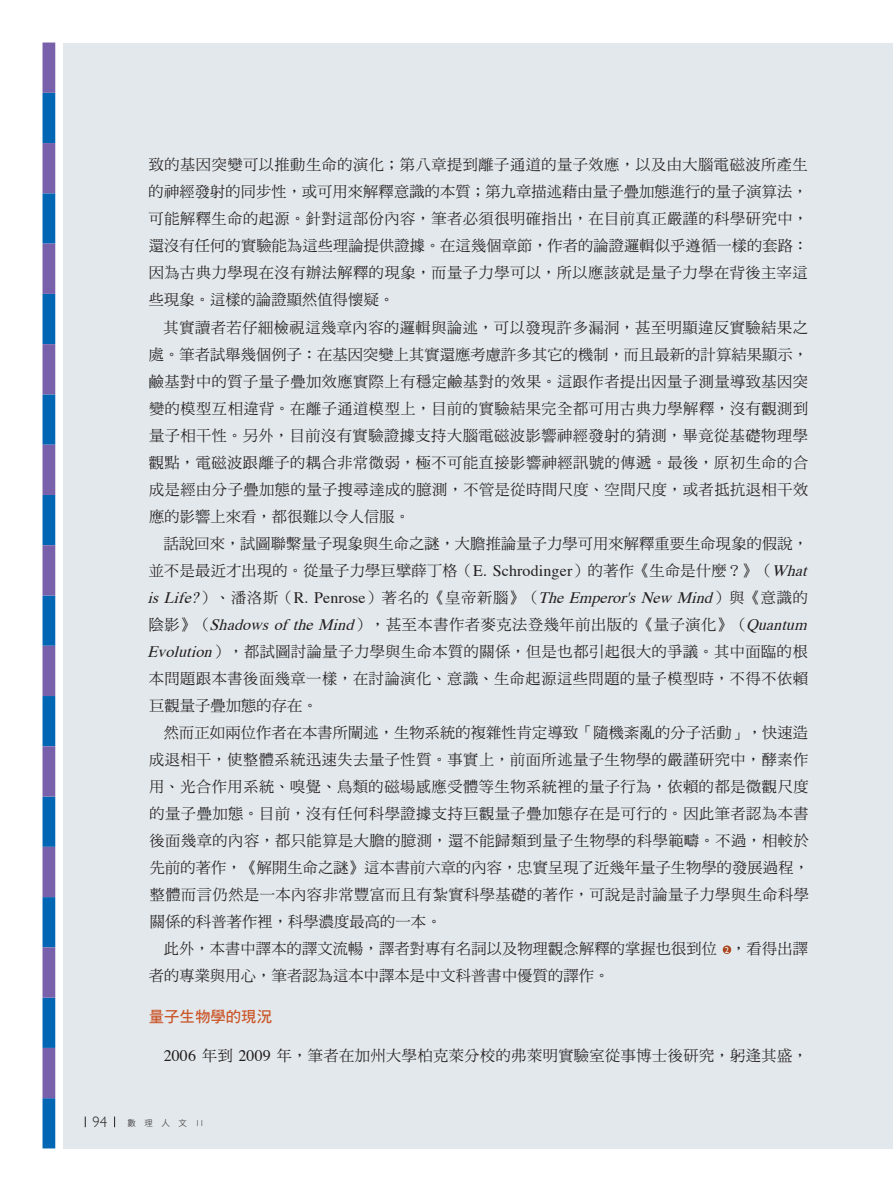
<style>
.page{position:relative;width:893px;height:1191px;background:#fff}
.page>*{position:absolute;margin:0;border:0;box-sizing:border-box;transform-origin:0 0}
.t1{font:italic 15.9px "Times";color:#231f20}
.t2{font:15.45px "DF Hei Std W7";color:#cb572b}
.t3{font:15.15px "DF Ming Std W5";letter-spacing:.035em;color:#231f20}
.t4{font:15.15px "DF Ming Std W5";letter-spacing:.01em;color:#231f20}
.t5{font:15.15px "DF Ming Std W5";letter-spacing:.015em;color:#231f20}
.t6{font:300 14.85px "Gill Sans";color:#231f20}
.t7{font:8.55px "DF Hei Std W3";color:#231f20}
.s1{font-family:"Times";font-size:15.9px}
.s2{font-family:"Times";font-style:italic;font-size:15.9px}
.s3{font-family:"DF Ming Std W5";font-style:normal;font-size:15.15px}
.s4{font-style:normal}
.s5{font-family:"Gill Sans";font-size:8.55px;color:#fff}
.s6{font-family:"Gill Sans";font-weight:300}
</style>
<div class="page">
<div style="left:64px;top:43px;width:829px;height:1105px;background:#e2e8eb"></div>
<div style="left:43px;top:93px;width:12px;height:50px;background:#0166b3"></div>
<div style="left:43px;top:193px;width:12px;height:51px;background:#0166b3"></div>
<div style="left:43px;top:294px;width:12px;height:50px;background:#0166b3"></div>
<div style="left:43px;top:394px;width:12px;height:51px;background:#0166b3"></div>
<div style="left:43px;top:495px;width:12px;height:50px;background:#0166b3"></div>
<div style="left:43px;top:595px;width:12px;height:51px;background:#0166b3"></div>
<div style="left:43px;top:696px;width:12px;height:50px;background:#0166b3"></div>
<div style="left:43px;top:796px;width:12px;height:51px;background:#0166b3"></div>
<div style="left:43px;top:897px;width:12px;height:50px;background:#0166b3"></div>
<div style="left:43px;top:997px;width:12px;height:51px;background:#0166b3"></div>
<div style="left:43px;top:1098px;width:12px;height:50px;background:#0166b3"></div>
<div style="left:43px;top:43px;width:12px;height:50px;background:#7960aa"></div>
<div style="left:43px;top:143px;width:12px;height:50px;background:#7960aa"></div>
<div style="left:43px;top:244px;width:12px;height:50px;background:#7960aa"></div>
<div style="left:43px;top:344px;width:12px;height:50px;background:#7960aa"></div>
<div style="left:43px;top:445px;width:12px;height:50px;background:#7960aa"></div>
<div style="left:43px;top:545px;width:12px;height:50px;background:#7960aa"></div>
<div style="left:43px;top:646px;width:12px;height:50px;background:#7960aa"></div>
<div style="left:43px;top:746px;width:12px;height:50px;background:#7960aa"></div>
<div style="left:43px;top:847px;width:12px;height:50px;background:#7960aa"></div>
<div style="left:43px;top:947px;width:12px;height:50px;background:#7960aa"></div>
<div style="left:43px;top:1048px;width:12px;height:50px;background:#7960aa"></div>
<svg style="left:723px;top:945px;width:8px;height:9px"></svg>
<p class="t3" style="left:149px;top:157px;width:660px">致的基因突變可以推動生命的演化；第八章提到離子通道的量子效應，以及由大腦電磁波所產生</p>
<p class="t4" style="left:149px;top:184px;width:661px">的神經發射的同步性，或可用來解釋意識的本質；第九章描述藉由量子疊加態進行的量子演算法，</p>
<p class="t3" style="left:149px;top:211px;width:661px">可能解釋生命的起源。針對這部份內容，筆者必須很明確指出，在目前真正嚴謹的科學研究中，</p>
<p class="t4" style="left:149px;top:238px;width:661px">還沒有任何的實驗能為這些理論提供證據。在這幾個章節，作者的論證邏輯似乎遵循一樣的套路：</p>
<p class="t3" style="left:149px;top:265px;width:660px">因為古典力學現在沒有辦法解釋的現象，而量子力學可以，所以應該就是量子力學在背後主宰這</p>
<p class="t4" style="left:149px;top:292px;width:247px">些現象。這樣的論證顯然值得懷疑。</p>
<p class="t3" style="left:164px;top:319px;width:646px">其實讀者若仔細檢視這幾章內容的邏輯與論述，可以發現許多漏洞，甚至明顯違反實驗結果之</p>
<p class="t4" style="left:149px;top:346px;width:661px">處。筆者試舉幾個例子：在基因突變上其實還應考慮許多其它的機制，而且最新的計算結果顯示，</p>
<p class="t3" style="left:149px;top:373px;width:661px">鹼基對中的質子量子疊加效應實際上有穩定鹼基對的效果。這跟作者提出因量子測量導致基因突</p>
<p class="t3" style="left:149px;top:400px;width:661px">變的模型互相違背。在離子通道模型上，目前的實驗結果完全都可用古典力學解釋，沒有觀測到</p>
<p class="t3" style="left:149px;top:427px;width:660px">量子相干性。另外，目前沒有實驗證據支持大腦電磁波影響神經發射的猜測，畢竟從基礎物理學</p>
<p class="t3" style="left:149px;top:454px;width:661px">觀點，電磁波跟離子的耦合非常微弱，極不可能直接影響神經訊號的傳遞。最後，原初生命的合</p>
<p class="t3" style="left:149px;top:481px;width:661px">成是經由分子疊加態的量子搜尋達成的臆測，不管是從時間尺度、空間尺度，或者抵抗退相干效</p>
<p class="t4" style="left:149px;top:508px;width:262px">應的影響上來看，都很難以令人信服。</p>
<p class="t4" style="left:164px;top:535px;width:646px">話說回來，試圖聯繫量子現象與生命之謎，大膽推論量子力學可用來解釋重要生命現象的假說，</p>
<p class="t5" style="left:149px;top:562px;width:666px">並不是最近才出現的。從量子力學巨擘薛丁格（<span class="s1">E. Schrodinger</span>）的著作《生命是什麼？》（<span class="s2">What</span></p>
<p class="t1" style="left:147px;top:582px;width:662px">isLife?<span class="s3">）、潘洛斯（</span><span class="s4">R. Penrose</span><span class="s3">）著名的《皇帝新腦》（</span>TheEmperor'sNewMind<span class="s3">）與《意識的</span></p>
<p class="t3" style="left:149px;top:616px;width:666px">陰影》（<span class="s2">ShadowsoftheMind</span>），甚至本書作者麥克法登幾年前出版的《量子演化》（<span class="s2">Quantum</span></p>
<p class="t3" style="left:147px;top:643px;width:662px"><span class="s2">Evolution</span>），都試圖討論量子力學與生命本質的關係，但是也都引起很大的爭議。其中面臨的根</p>
<p class="t3" style="left:149px;top:670px;width:661px">本問題跟本書後面幾章一樣，在討論演化、意識、生命起源這些問題的量子模型時，不得不依賴</p>
<p class="t4" style="left:149px;top:697px;width:170px">巨觀量子疊加態的存在。</p>
<p class="t4" style="left:164px;top:724px;width:646px">然而正如兩位作者在本書所闡述，生物系統的複雜性肯定導致「隨機紊亂的分子活動」，快速造</p>
<p class="t3" style="left:149px;top:751px;width:661px">成退相干，使整體系統迅速失去量子性質。事實上，前面所述量子生物學的嚴謹研究中，酵素作</p>
<p class="t3" style="left:149px;top:778px;width:661px">用、光合作用系統、嗅覺、鳥類的磁場感應受體等生物系統裡的量子行為，依賴的都是微觀尺度</p>
<p class="t3" style="left:149px;top:805px;width:661px">的量子疊加態。目前，沒有任何科學證據支持巨觀量子疊加態存在是可行的。因此筆者認為本書</p>
<p class="t3" style="left:150px;top:832px;width:661px">後面幾章的內容，都只能算是大膽的臆測，還不能歸類到量子生物學的科學範疇。不過，相較於</p>
<p class="t4" style="left:150px;top:859px;width:661px">先前的著作，《解開生命之謎》這本書前六章的內容，忠實呈現了近幾年量子生物學的發展過程，</p>
<p class="t3" style="left:150px;top:886px;width:661px">整體而言仍然是一本內容非常豐富而且有紮實科學基礎的著作，可說是討論量子力學與生命科學</p>
<p class="t4" style="left:150px;top:913px;width:293px">關係的科普著作裡，科學濃度最高的一本。</p>
<p class="t4" style="left:164px;top:940px;width:646px">此外，本書中譯本的譯文流暢，譯者對專有名詞以及物理觀念解釋的掌握也很到位 <span class="s5">2</span> ，看得出譯</p>
<p class="t4" style="left:149px;top:967px;width:462px">者的專業與用心，筆者認為這本中譯本是中文科普書中優質的譯作。</p>
<p class="t2" style="left:149px;top:1007px;width:125px">量子生物學的現況</p>
<p class="t3" style="left:164px;top:1046px;width:646px"><span class="s1">2006</span> 年到 <span class="s1">2009</span> 年，筆者在加州大學柏克萊分校的弗萊明實驗室從事博士後研究，躬逢其盛，</p>
<p class="t6" style="left:92px;top:1110px;width:16px">94</p>
<p class="t7" style="left:128px;top:1118px;width:78px">數理人文<span class="s6">11</span></p>
</div>
